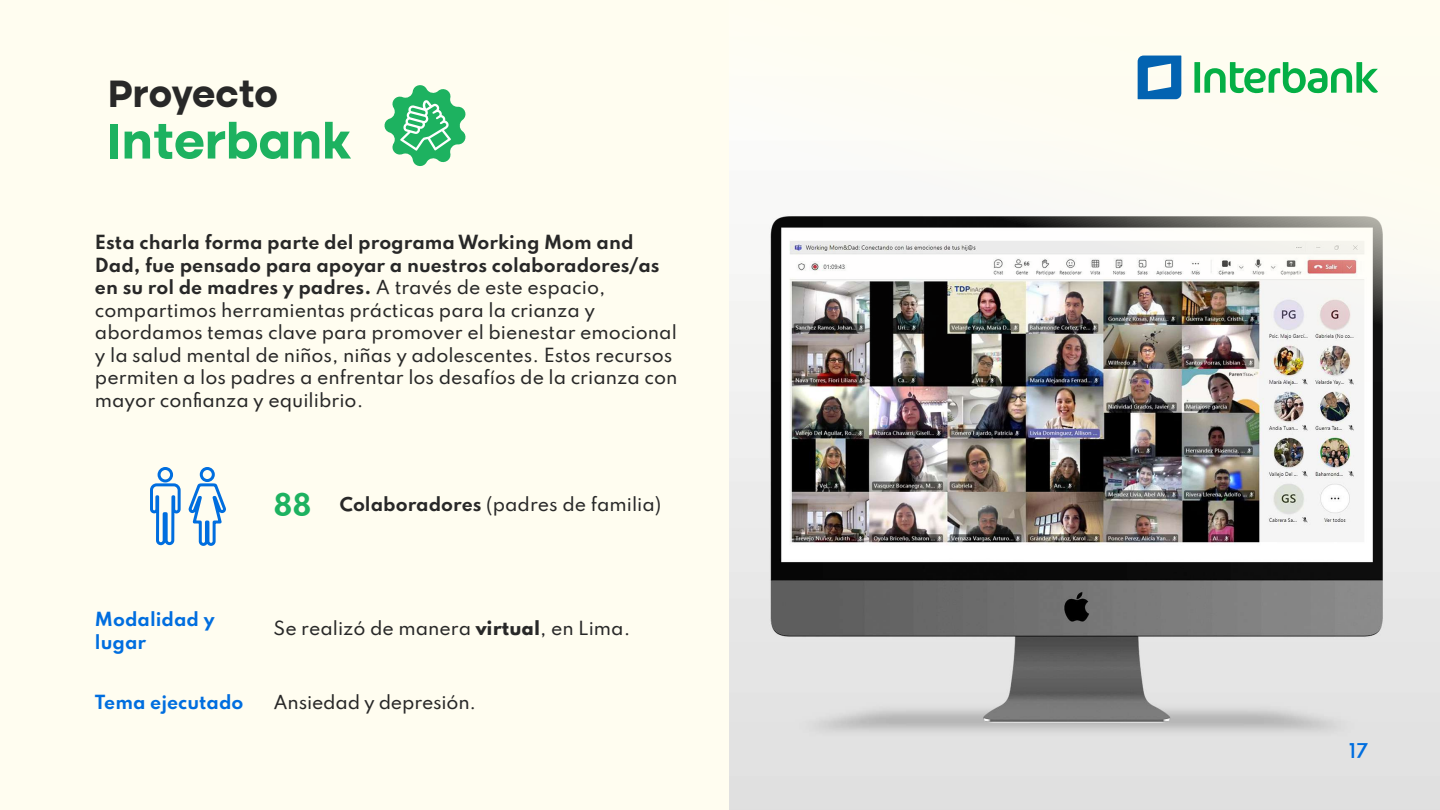
<style>
.page{position:relative;width:1440px;height:810px;background:#fffdf0}
.page>*{position:absolute;margin:0;border:0;box-sizing:border-box;transform-origin:0 0}
.t1{font:700 51px "Altone Trial";color:#1db260}
.t2{font:700 38.4px "Altone Trial";color:#282828}
.t3{font:600 18px "Spartan";color:#006edf}
.t4{font:500 17.25px/22.5px "Spartan";color:#282828}
.t5{font:700 17.25px/22.5px "Spartan";color:#006edf}
.s1{font-weight:700}
.s2{font-weight:700;font-size:27px;color:#1db260}
.s3{font-weight:800}
</style>
<div class="page">
<img style="left:730px;top:382px;width:710px;height:428px">
<svg style="left:384px;top:85px;width:82px;height:81px"></svg>
<div style="left:158px;top:467px;width:15px;height:15px;border:3px solid #006edf;border-radius:50%"></div>
<div style="left:200px;top:467px;width:15px;height:15px;border:3px solid #006edf;border-radius:50%"></div>
<svg style="left:150px;top:482px;width:76px;height:64px"></svg>
<svg style="left:730px;top:55px;width:710px;height:327px"></svg>
<svg style="left:1138px;top:56px;width:43px;height:43px"></svg>
<svg style="left:1194px;top:62px;width:184px;height:31px"></svg>
<h2 class="t2" style="left:108px;top:76px;width:172px">Proyecto</h2>
<h1 class="t1" style="left:107px;top:118px;width:246px">Interbank</h1>
<p class="t4" style="left:95px;top:231px;width:584px"><span class="s1">Esta charla forma parte del programa Working Mom and Dad, fue pensado para apoyar a nuestros colaboradores/as en su rol de madres y padres.</span> A través de este espacio, compartimos herramientas prácticas para la crianza y abordamos temas clave para promover el bienestar emocional y la salud mental de niños, niñas y adolescentes. Estos recursos permiten a los padres a enfrentar los desafíos de la crianza con mayor confianza y equilibrio.</p>
<p class="t5" style="left:95px;top:607px;width:121px">Modalidad y lugar</p>
<p class="t4" style="left:274px;top:492px;width:389px"><span class="s2">88</span> <span class="s1">Colaboradores</span> (padres de familia)</p>
<p class="t4" style="left:274px;top:616px;width:358px">Se realizó de manera <span class="s3">virtual</span>, en Lima.</p>
<p class="t5" style="left:95px;top:690px;width:150px">Tema ejecutado</p>
<p class="t4" style="left:274px;top:690px;width:204px">Ansiedad y depresión.</p>
<p class="t3" style="left:1349px;top:737px;width:20px">17</p>
</div>
